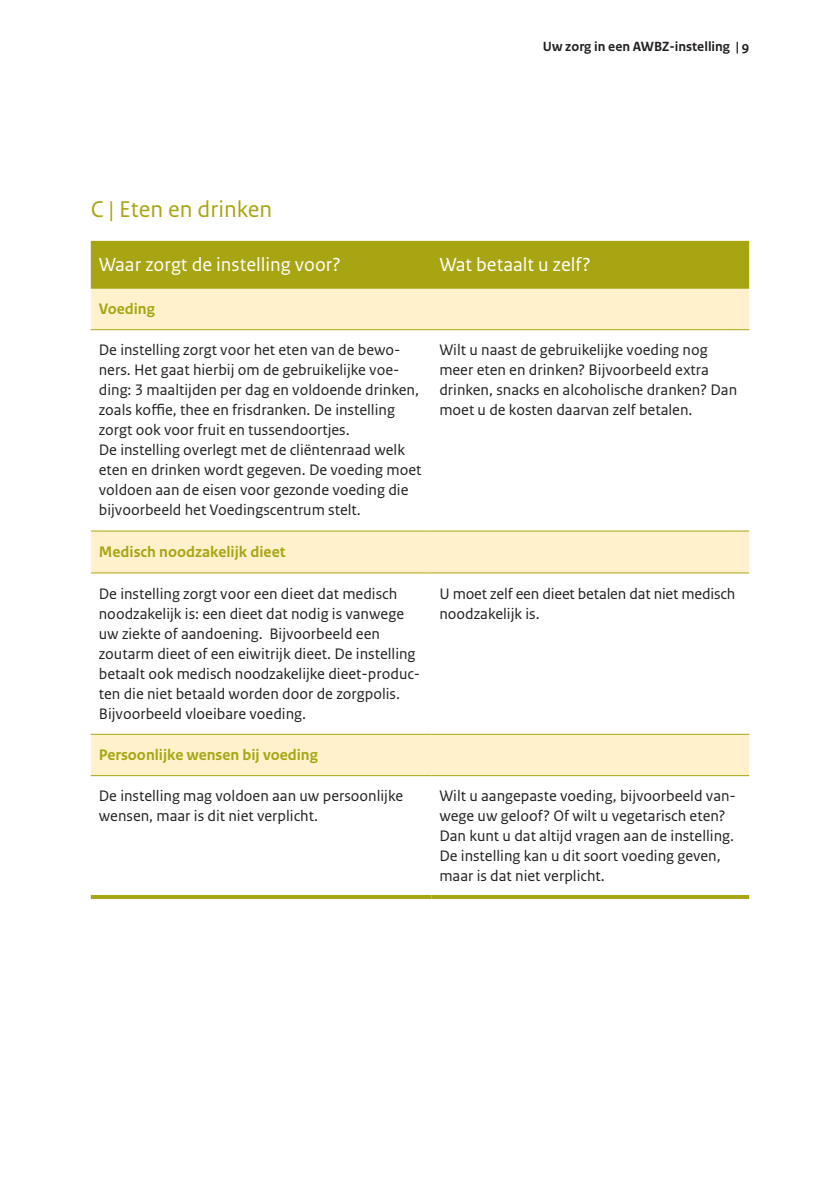
<style>
.page{position:relative;width:840px;height:1191px;background:#fff}
.page>*{position:absolute;margin:0;border:0;box-sizing:border-box;transform-origin:0 0}
.t1{font:24px "Rijksoverheid Sans Text";color:#a8a513}
.t2{font:20px "Rijksoverheid Sans Text";color:#fff}
.t3{font:16px/20px "Rijksoverheid Sans Text";color:#231f20}
.t4{font:700 16px "Rijksoverheid Sans Text";color:#a8a513}
.t5{font:700 14px "Rijksoverheid Sans Text";color:#231f20}
</style>
<div class="page">
<div style="left:91px;top:241px;width:657px;height:48px;background:#a8a513"></div>
<svg style="left:91px;top:289px;width:657px;height:486px"></svg>
<hr style="left:91px;top:329px;width:340px;height:1px;background:#a8a513">
<hr style="left:431px;top:329px;width:317px;height:1px;background:#a8a513">
<hr style="left:91px;top:530px;width:340px;height:1px;background:#a8a513">
<hr style="left:431px;top:530px;width:317px;height:1px;background:#a8a513">
<hr style="left:91px;top:572px;width:340px;height:1px;background:#a8a513">
<hr style="left:431px;top:572px;width:317px;height:1px;background:#a8a513">
<hr style="left:91px;top:734px;width:340px;height:1px;background:#a8a513">
<hr style="left:431px;top:734px;width:317px;height:1px;background:#a8a513">
<hr style="left:91px;top:775px;width:340px;height:1px;background:#a8a513">
<hr style="left:431px;top:775px;width:317px;height:1px;background:#a8a513">
<hr style="left:91px;top:895px;width:340px;height:4px;background:#a8a513">
<hr style="left:431px;top:895px;width:317px;height:4px;background:#a8a513">
<p class="t5" style="left:542px;top:39px;width:208px">Uw zorg in een AWBZ-instelling | 9</p>
<h1 class="t1" style="left:91px;top:195px;width:183px">C | Eten en drinken</h1>
<p class="t2" style="left:99px;top:253px;width:243px">Waar zorgt de instelling voor?</p>
<p class="t2" style="left:439px;top:253px;width:153px">Wat betaalt u zelf?</p>
<p class="t4" style="left:99px;top:300px;width:58px">Voeding</p>
<p class="t3" style="left:99px;top:340px;width:324px">De instelling zorgt voor het eten van de bewo&shy;ners. Het gaat hierbij om de gebruikelijke voe&shy;ding: 3 maaltijden per dag en voldoende drinken, zoals koffie, thee en frisdranken. De instelling zorgt ook voor fruit en tussendoortjes.<br>De instelling overlegt met de cliëntenraad welk eten en drinken wordt gegeven. De voeding moet voldoen aan de eisen voor gezonde voeding die bijvoorbeeld het Voedingscentrum stelt.</p>
<p class="t3" style="left:439px;top:340px;width:299px">Wilt u naast de gebruikelijke voeding nog meer eten en drinken? Bijvoorbeeld extra drinken, snacks en alcoholische dranken? Dan moet u de kosten daarvan zelf betalen.</p>
<p class="t4" style="left:99px;top:542px;width:188px">Medisch noodzakelijk dieet</p>
<p class="t3" style="left:99px;top:583px;width:323px">De instelling zorgt voor een dieet dat medisch noodzakelijk is: een dieet dat nodig is vanwege uw ziekte of aandoening. Bijvoorbeeld een zoutarm dieet of een eiwitrijk dieet. De instelling betaalt ook medisch noodzakelijke dieet-produc&shy;ten die niet betaald worden door de zorgpolis.<br>Bijvoorbeeld vloeibare voeding.</p>
<p class="t3" style="left:439px;top:583px;width:297px">U moet zelf een dieet betalen dat niet medisch noodzakelijk is.</p>
<p class="t4" style="left:99px;top:745px;width:220px">Persoonlijke wensen bij voeding</p>
<p class="t3" style="left:99px;top:786px;width:306px">De instelling mag voldoen aan uw persoonlijke wensen, maar is dit niet verplicht.</p>
<p class="t3" style="left:439px;top:786px;width:298px">Wilt u aangepaste voeding, bijvoorbeeld van&shy;wege uw geloof? Of wilt u vegetarisch eten?<br>Dan kunt u dat altijd vragen aan de instelling.<br>De instelling kan u dit soort voeding geven, maar is dat niet verplicht.</p>
</div>
